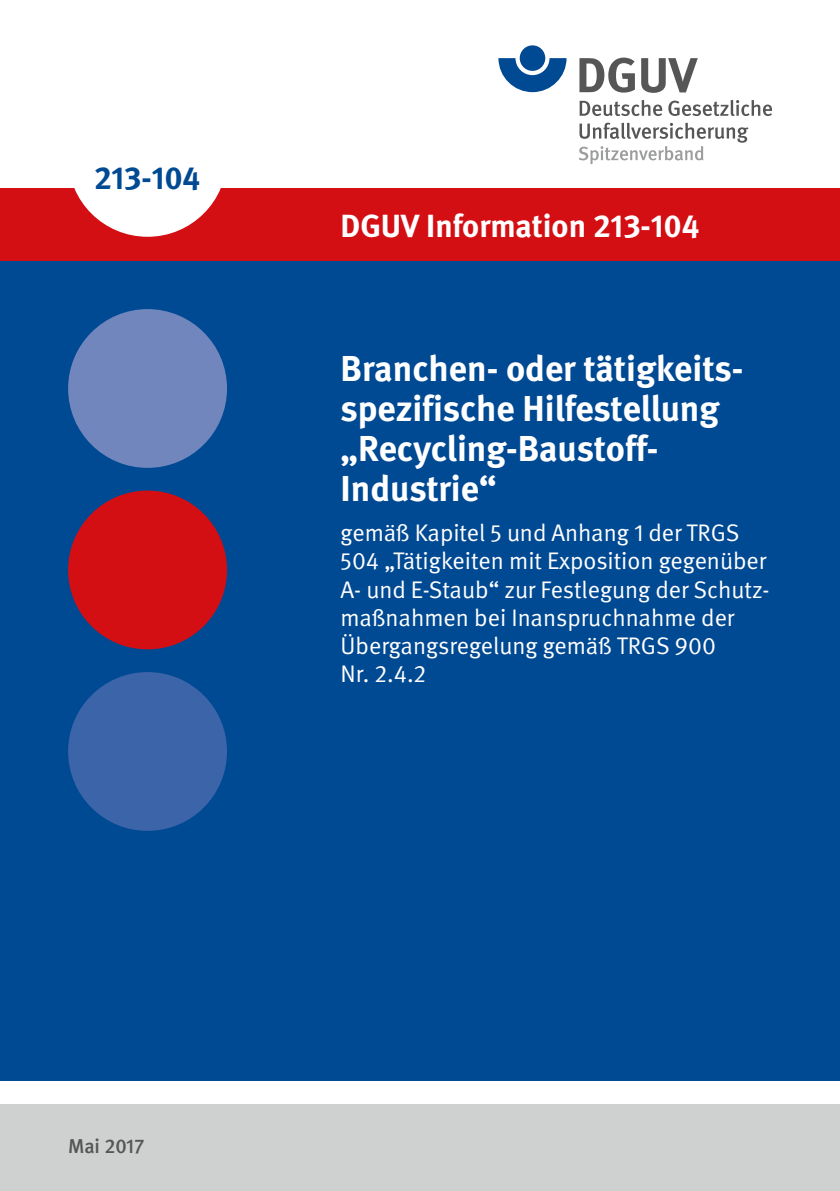
<style>
.page{position:relative;width:840px;height:1191px;background:#fff}
.page>*{position:absolute;margin:0;border:0;box-sizing:border-box;transform-origin:0 0}
.Titel{font:700 36px/40px "DGUV Meta";color:#fff}
.BestNr_Balken{font:700 32px "DGUV Meta";color:#fff}
.t1{font:700 32px "DGUV Meta";color:#004993}
.SubTitel{font:24px/28px "DGUV Meta";color:#fff}
.Ausgabe{font:500 20px "DGUV Meta";color:#565656}
</style>
<div class="page">
<div style="left:0;top:261px;width:839px;height:819px;background:#004993"></div>
<div style="left:0;top:189px;width:839px;height:72px;background:#d40f14"></div>
<div style="left:68px;top:490px;width:159px;height:159px;background:#d40f14;border-radius:50%"></div>
<div style="left:68px;top:309px;width:159px;height:159px;background:#7086bd;border-radius:50%"></div>
<div style="left:68px;top:672px;width:159px;height:159px;background:#3c64a8;border-radius:50%"></div>
<div style="left:68px;top:78px;width:159px;height:159px;background:#fff;border-radius:50%"></div>
<div style="left:0;top:1104px;width:839px;height:87px;background:#cfd0d0"></div>
<svg style="left:498px;top:58px;width:68px;height:34px"></svg>
<div style="left:519px;top:45px;width:26px;height:26px;background:#004993;border-radius:50%"></div>
<svg style="left:579px;top:58px;width:55px;height:35px"></svg>
<svg style="left:641px;top:58px;width:56px;height:35px"></svg>
<svg style="left:579px;top:100px;width:82px;height:16px"></svg>
<svg style="left:668px;top:100px;width:103px;height:16px"></svg>
<svg style="left:579px;top:123px;width:169px;height:41px"></svg>
<h2 class="t1" style="left:94px;top:158px;width:108px">213-104</h2>
<p class="BestNr_Balken" style="left:340px;top:207px;width:360px">DGUV Information 213-104</p>
<h1 class="Titel" style="left:340px;top:350px;width:404px">Branchen- oder tätigkeits&shy;spezifische Hilfestellung „Recycling-Baustoff-<br>Industrie“</h1>
<h1 class="SubTitel" style="left:340px;top:520px;width:430px">gemäß Kapitel 5 und Anhang 1 der TRGS 504 „Tätigkeiten mit Exposition gegenüber A- und E-Staub“ zur Festlegung der Schutz&shy;maßnahmen bei Inanspruchnahme der Übergangsregelung gemäß TRGS 900<br>Nr. 2.4.2</h1>
<p class="Ausgabe" style="left:68px;top:1134px;width:78px">Mai 2017</p>
</div>
